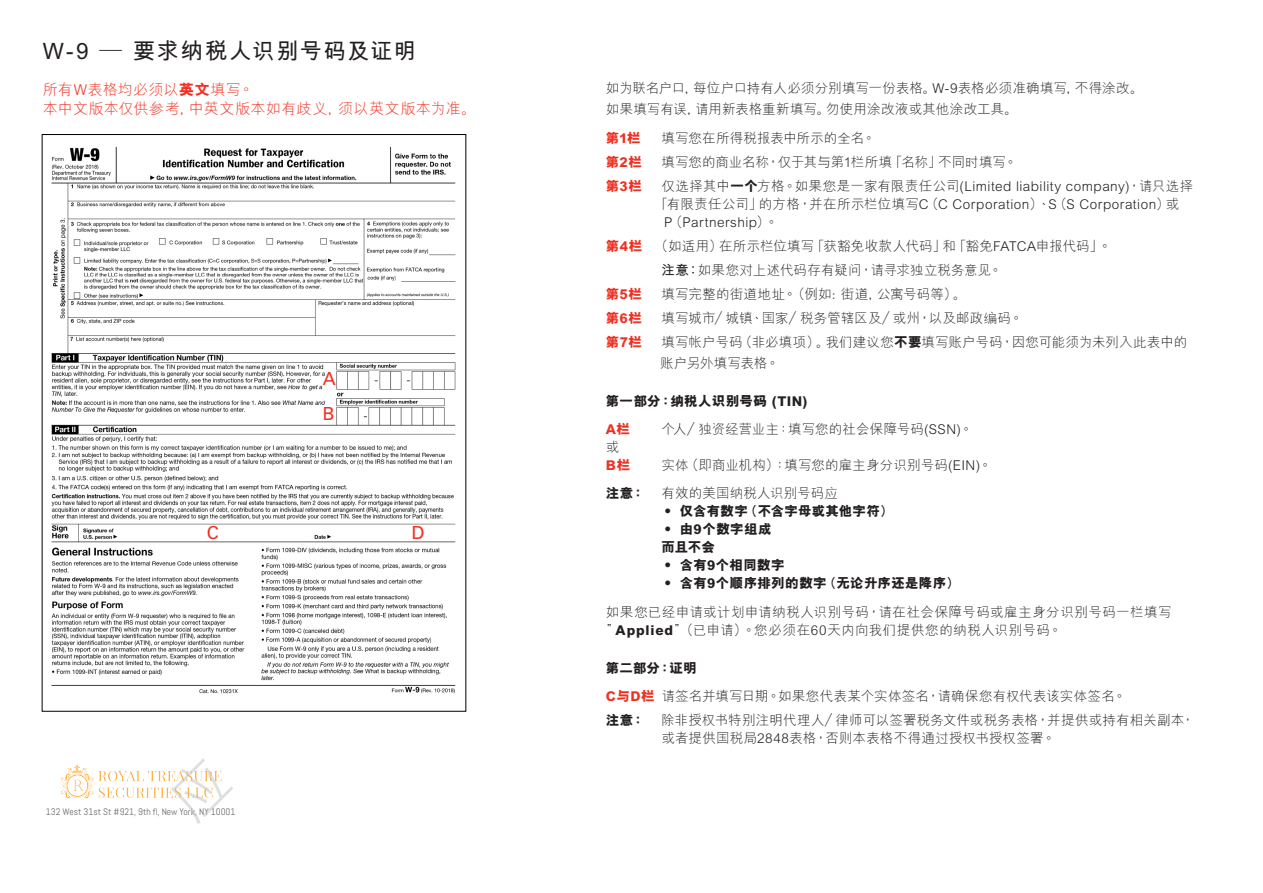
<style>
.page{position:relative;width:1263px;height:893px;background:#fff}
.page>*{position:absolute;margin:0;border:0;box-sizing:border-box;transform-origin:0 0}
.t1{font:700 22.5px "M Hei HKS";letter-spacing:.05em;color:#231f20}
.t2{font:18px "Univers LT Std";color:#ef3122}
.t3{font:300 15px/19.5px "M Hei PR Cfor HSBC";letter-spacing:.02em;color:#ef3122}
.t4{font:300 13.5px/18px "M Hei HKS";letter-spacing:.015em;color:#231f20}
.t5{font:300 13.5px/18px "M Hei HKS";letter-spacing:.035em;color:#231f20}
.t6{font:300 13.5px/21px "M Hei PR Cfor HSBC";letter-spacing:.005em;color:#231f20}
.t7{font:800 13.5px "M Hei HKS";letter-spacing:.02em;color:#231f20}
.t8{font:300 13.5px/21px "M Hei HKS";letter-spacing:-.005em;color:#231f20}
.t9{font:800 13.5px "M Hei HKS";letter-spacing:.025em;color:#ef3122}
.t10{font:9.45px "Abel";color:#686868}
.s1{font-family:"M Hei HKS"}
.s2{font-family:"M Hei HKS";font-weight:800}
.s3{font-weight:800}
.s4{font-weight:800;color:#ef3122}
.s5{font-weight:700}
.s6{font-family:"M Hei PR Cfor HSBC"}
</style>
<div class="page">
<img style="left:51px;top:146px;width:405px;height:548px">
<img style="left:60px;top:764px;width:112px;height:35px">
<svg style="left:172px;top:758px;width:61px;height:65px"></svg>
<p class="t1" style="left:43px;top:34px;width:375px">W-9 — 要求納稅人識別號碼及證明</p>
<p class="t3" style="left:43px;top:79px;width:435px"><span class="s1">所有W表格均必須以</span><span class="s2">英文</span><span class="s1">填寫。<br></span>本中文版本仅供参考，中英文版本如有歧义，须以英文版本为准。</p>
<p class="t6" style="left:606px;top:78px;width:539px">如为联名户口，每位户口持有人必须分别填写一份表格。W-9表格必须准确填写，不得涂改。如果填写有误，请用新表格重新填写。勿使用涂改液或其他涂改工具。</p>
<p class="t9" style="left:606px;top:129px;width:36px">第1欄</p>
<p class="t4" style="left:661px;top:128px;width:216px">填寫您在所得稅報表中所示的全名。</p>
<p class="t9" style="left:606px;top:153px;width:37px">第2欄</p>
<p class="t4" style="left:661px;top:152px;width:357px">填寫您的商業名稱，僅於其與第1欄所填「名稱」不同時填寫。</p>
<p class="t9" style="left:606px;top:177px;width:38px">第3欄</p>
<p class="t4" style="left:661px;top:176px;width:533px">僅選擇其中<span class="s3">一個</span>方格。如果您是一家有限責任公司(Limited liability company)，請只選擇</p>
<p class="t5" style="left:655px;top:194px;width:526px">「有限責任公司」的方格，並在所示欄位填寫C（C Corporation）、S（S Corporation）或</p>
<p class="t5" style="left:664px;top:212px;width:115px">P（Partnership）。</p>
<p class="t4" style="left:606px;top:236px;width:507px"><span class="s4">第4欄</span> （如適用）在所示欄位填寫「獲豁免收款人代碼」和「豁免FATCA申報代碼」。</p>
<p class="t4" style="left:661px;top:260px;width:342px"><span class="s5">注意：</span>如果您對上述代碼存有疑問，請尋求獨立稅務意見。</p>
<p class="t9" style="left:606px;top:285px;width:38px">第5欄</p>
<p class="t6" style="left:661px;top:283px;width:307px"><span class="s1">填寫完整的街道地址。</span>（例如：街道，公寓号码等）。</p>
<p class="t9" style="left:606px;top:309px;width:38px">第6欄</p>
<p class="t4" style="left:661px;top:308px;width:363px">填寫城市／城鎮、国家／稅务管轄區及／或州，以及郵政編碼。</p>
<p class="t9" style="left:606px;top:333px;width:38px">第7欄</p>
<p class="t8" style="left:660px;top:331px;width:529px"><span class="s6">填写帐户号码（非必填项）。</span>我們建議您<span class="s3">不要</span>填寫賬户號碼，因您可能須為未列入此表中的賬户另外填寫表格。</p>
<p class="t7" style="left:606px;top:392px;width:203px">第一部分：納稅人識別號碼 (TIN)</p>
<p class="t9" style="left:606px;top:420px;width:25px">A欄</p>
<p class="t4" style="left:661px;top:419px;width:313px">個人／獨資經營業主：填寫您的社會保障號碼(SSN)。</p>
<p class="t4" style="left:606px;top:437px;width:15px">或</p>
<p class="t9" style="left:606px;top:456px;width:26px">B欄</p>
<p class="t4" style="left:661px;top:455px;width:332px">實體（即商業機構）：填寫您的僱主身分識別號碼(EIN)。</p>
<p class="t4" style="left:606px;top:484px;width:233px"><span class="s3">注意：</span> 有效的美國納稅人識別號碼應</p>
<p class="t7" style="left:661px;top:502px;width:233px">• 僅含有數字（不含字母或其他字符）</p>
<p class="t7" style="left:661px;top:520px;width:112px">• 由9個數字組成</p>
<p class="t7" style="left:661px;top:538px;width:55px">而且不會</p>
<p class="t7" style="left:661px;top:556px;width:125px">• 含有9個相同數字</p>
<p class="t7" style="left:661px;top:574px;width:299px">• 含有9個順序排列的數字（無論升序還是降序）</p>
<p class="t5" style="left:606px;top:602px;width:567px">如果您已經申請或計劃申請納稅人識別號碼，請在社會保障號碼或僱主身分識別號碼一欄填寫”<span class="s3">Applied</span>”（已申請）。您必須在60天內向我們提供您的納稅人識別號碼。</p>
<p class="t7" style="left:606px;top:658px;width:92px">第二部分：證明</p>
<p class="t4" style="left:606px;top:686px;width:522px"><span class="s4">C與D欄</span>請簽名並填寫日期。如果您代表某個實體簽名，請確保您有權代表該實體簽名。</p>
<p class="t4" style="left:661px;top:710px;width:535px;text-indent:-55px"><span class="s3">注意：</span> 除非授權書特別註明代理人／律師可以簽署稅務文件或稅務表格，並提供或持有相關副本，或者提供國稅局2848表格，否則本表格不得通過授權書授權簽署。</p>
<p class="t2" style="left:323px;top:368px;width:14px">A</p>
<p class="t2" style="left:322px;top:403px;width:14px">B</p>
<p class="t2" style="left:207px;top:522px;width:14px">C</p>
<p class="t2" style="left:412px;top:522px;width:14px">D</p>
<p class="t10" style="left:46px;top:805px;width:191px">132 West 31st St #921, 9th fl, New York, NY 10001</p>
</div>
